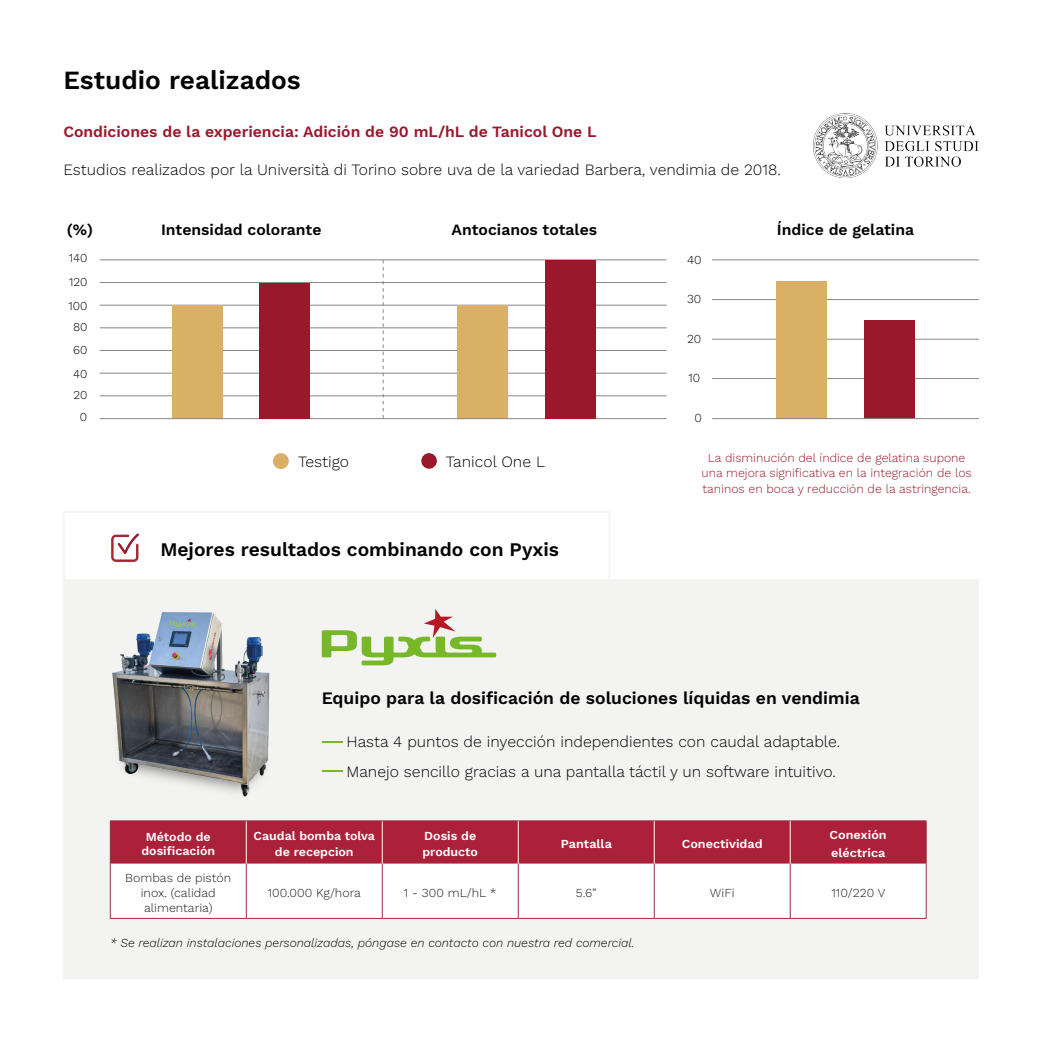
<style>
.page{position:relative;width:1042px;height:1042px;background:#fff}
.page>*{position:absolute;margin:0;border:0;box-sizing:border-box;transform-origin:0 0}
.t1{font:600 26.25px "Work Sans";color:#020304}
.t2{font:600 19.25px "Work Sans";color:#020304}
.t3{font:600 17.5px "Work Sans";color:#020304}
.t4{font:300 15.75px "Work Sans";color:#020304}
.t5{font:600 15.75px "Work Sans";color:#9a182c}
.t6{font:600 15.75px "Work Sans";color:#020304}
.t7{font:300 12.25px/15.2px "Work Sans";color:#9a182c;text-align:center}
.t8{font:600 12.25px/16.6px "Work Sans";color:#fff;text-align:center}
.t9{font:300 12.25px/14.9px "Work Sans";color:#1d1d1b;text-align:center}
.t10{font:italic 300 12.25px "Work Sans";color:#020304}
.t11{font:300 12.25px "Work Sans";color:#020304}
.t12{font:300 12.08px "Work Sans";color:#020304}
</style>
<div class="page">
<div style="left:63px;top:579px;width:916px;height:400px;background:#f3f3f2"></div>
<div style="left:63px;top:511px;width:547px;height:77px;border:2px solid #f3f3f3"></div>
<svg style="left:110px;top:533px;width:29px;height:30px"></svg>
<img style="left:112px;top:612px;width:158px;height:185px">
<svg style="left:322px;top:609px;width:174px;height:56px"></svg>
<svg style="left:322px;top:741px;width:20px;height:1px"></svg>
<svg style="left:322px;top:770px;width:20px;height:1px"></svg>
<img style="left:814px;top:113px;width:165px;height:64px">
<hr style="left:712px;top:260px;width:267px;height:1px;background:#878787">
<hr style="left:712px;top:299px;width:267px;height:1px;background:#878787">
<hr style="left:712px;top:339px;width:267px;height:1px;background:#878787">
<hr style="left:712px;top:378px;width:267px;height:1px;background:#878787">
<div style="left:776px;top:281px;width:51px;height:138px;background:#d9b066"></div>
<div style="left:864px;top:320px;width:50px;height:99px;background:#9a182c"></div>
<hr style="left:712px;top:418px;width:267px;height:1px;background:#878787">
<hr style="left:100px;top:305px;width:566px;height:1px;background:#878787">
<hr style="left:100px;top:282px;width:566px;height:1px;background:#878787">
<hr style="left:100px;top:259px;width:566px;height:1px;background:#878787">
<hr style="left:100px;top:327px;width:566px;height:1px;background:#878787">
<hr style="left:100px;top:350px;width:566px;height:1px;background:#878787">
<hr style="left:100px;top:373px;width:566px;height:1px;background:#878787">
<hr style="left:100px;top:395px;width:566px;height:1px;background:#878787">
<div style="left:457px;top:305px;width:51px;height:114px;background:#d9b066"></div>
<div style="left:172px;top:305px;width:51px;height:114px;background:#d9b066"></div>
<hr style="left:100px;top:418px;width:566px;height:1px;background:#878787">
<svg style="left:383px;top:260px;width:1px;height:158px"></svg>
<div style="left:273px;top:453px;width:16px;height:16px;background:#d9af66;border-radius:50%"></div>
<div style="left:421px;top:453px;width:16px;height:16px;background:#9a182c;border-radius:50%"></div>
<div style="left:545px;top:260px;width:50px;height:159px;background:#9a182c"></div>
<div style="left:260px;top:283px;width:50px;height:136px;background:#9a182c"></div>
<div style="left:111px;top:821px;width:815px;height:43px;background:#ab213a"></div>
<div style="left:111px;top:864px;width:815px;height:54px;background:#fff"></div>
<hr style="left:110px;top:864px;width:1px;height:54px;background:#9b2d3d">
<hr style="left:382px;top:864px;width:1px;height:54px;background:#9b2d3d">
<hr style="left:246px;top:821px;width:1px;height:43px;background:#fff">
<hr style="left:382px;top:821px;width:1px;height:43px;background:#fff">
<hr style="left:246px;top:864px;width:1px;height:54px;background:#9b2d3d">
<hr style="left:518px;top:864px;width:1px;height:54px;background:#9b2d3d">
<hr style="left:654px;top:864px;width:1px;height:54px;background:#9b2d3d">
<hr style="left:790px;top:864px;width:1px;height:54px;background:#9b2d3d">
<hr style="left:926px;top:864px;width:1px;height:54px;background:#9b2d3d">
<hr style="left:110px;top:820px;width:136px;height:1px;background:#9b2d3d">
<hr style="left:246px;top:820px;width:136px;height:1px;background:#9b2d3d">
<hr style="left:382px;top:820px;width:136px;height:1px;background:#9b2d3d">
<hr style="left:518px;top:820px;width:136px;height:1px;background:#9b2d3d">
<hr style="left:654px;top:820px;width:136px;height:1px;background:#9b2d3d">
<hr style="left:790px;top:820px;width:136px;height:1px;background:#9b2d3d">
<hr style="left:110px;top:821px;width:1px;height:43px;background:#9b2d3d">
<hr style="left:926px;top:821px;width:1px;height:43px;background:#9b2d3d">
<hr style="left:654px;top:821px;width:1px;height:43px;background:#fff">
<hr style="left:790px;top:821px;width:1px;height:43px;background:#fff">
<hr style="left:518px;top:821px;width:1px;height:43px;background:#fff">
<hr style="left:110px;top:918px;width:136px;height:1px;background:#9b2d3d">
<hr style="left:246px;top:918px;width:136px;height:1px;background:#9b2d3d">
<hr style="left:382px;top:918px;width:136px;height:1px;background:#9b2d3d">
<hr style="left:518px;top:918px;width:136px;height:1px;background:#9b2d3d">
<hr style="left:654px;top:918px;width:136px;height:1px;background:#9b2d3d">
<hr style="left:790px;top:918px;width:136px;height:1px;background:#9b2d3d">
<p class="t1" style="left:63px;top:60px;width:239px">Estudio realizados</p>
<p class="t5" style="left:63px;top:119px;width:535px">Condiciones de la experiencia: Adición de 90 mL/hL de Tanicol One L</p>
<p class="t4" style="left:63px;top:157px;width:719px">Estudios realizados por la Università di Torino sobre uva de la variedad Barbera, vendimia de 2018.</p>
<p class="t6" style="left:67px;top:217px;width:28px">(%)</p>
<p class="t6" style="left:161px;top:218px;width:162px">Intensidad colorante</p>
<p class="t6" style="left:451px;top:218px;width:147px">Antocianos totales</p>
<p class="t6" style="left:777px;top:218px;width:139px">Índice de gelatina</p>
<p class="t12" style="left:69px;top:249px;width:20px">140</p>
<p class="t12" style="left:69px;top:272px;width:20px">120</p>
<p class="t12" style="left:69px;top:296px;width:20px">100</p>
<p class="t12" style="left:73px;top:317px;width:16px">80</p>
<p class="t12" style="left:73px;top:340px;width:16px">60</p>
<p class="t12" style="left:73px;top:364px;width:16px">40</p>
<p class="t12" style="left:73px;top:386px;width:16px">20</p>
<p class="t12" style="left:80px;top:408px;width:9px">0</p>
<p class="t4" style="left:298px;top:449px;width:52px">Testigo</p>
<p class="t4" style="left:446px;top:449px;width:101px">Tanicol One L</p>
<p class="t2" style="left:160px;top:534px;width:400px">Mejores resultados combinando con Pyxis</p>
<p class="t11" style="left:687px;top:250px;width:16px">40</p>
<p class="t11" style="left:687px;top:289px;width:16px">30</p>
<p class="t11" style="left:687px;top:329px;width:16px">20</p>
<p class="t11" style="left:688px;top:368px;width:13px">10</p>
<p class="t11" style="left:694px;top:408px;width:9px">0</p>
<p class="t7" style="left:701px;top:450px;width:272px">La disminución del índice de gelatina supone una mejora significativa en la integración de los taninos en boca y reducción de la astringencia.</p>
<p class="t8" style="left:146px;top:827px;width:66px">Método de</p>
<p class="t8" style="left:141px;top:842px;width:75px">dosificación</p>
<p class="t3" style="left:322px;top:684px;width:539px">Equipo para la dosificación de soluciones líquidas en vendimia</p>
<p class="t4" style="left:346px;top:730px;width:495px">Hasta 4 puntos de inyección independientes con caudal adaptable.</p>
<p class="t4" style="left:346px;top:759px;width:491px">Manejo sencillo gracias a una pantalla táctil y un software intuitivo.</p>
<p class="t8" style="left:254px;top:827px;width:123px">Caudal bomba tolva de recepcion</p>
<p class="t8" style="left:424px;top:827px;width:53px">Dosis de</p>
<p class="t8" style="left:422px;top:843px;width:57px">producto</p>
<p class="t8" style="left:561px;top:835px;width:53px">Pantalla</p>
<p class="t8" style="left:682px;top:835px;width:82px">Conectividad</p>
<p class="t8" style="left:829px;top:826px;width:59px">Conexión</p>
<p class="t8" style="left:831px;top:844px;width:56px">eléctrica</p>
<p class="t9" style="left:125px;top:869px;width:107px">Bombas de pistón inox. (calidad alimentaria)</p>
<p class="t9" style="left:268px;top:884px;width:95px">100.000 Kg/hora</p>
<p class="t9" style="left:404px;top:884px;width:94px">1 - 300 mL/hL *</p>
<p class="t9" style="left:576px;top:884px;width:23px">5.6”</p>
<p class="t9" style="left:710px;top:884px;width:26px">WiFi</p>
<p class="t9" style="left:831px;top:884px;width:55px">110/220 V</p>
<p class="t10" style="left:110px;top:933px;width:526px">* Se realizan instalaciones personalizadas, póngase en contacto con nuestra red comercial.</p>
</div>
